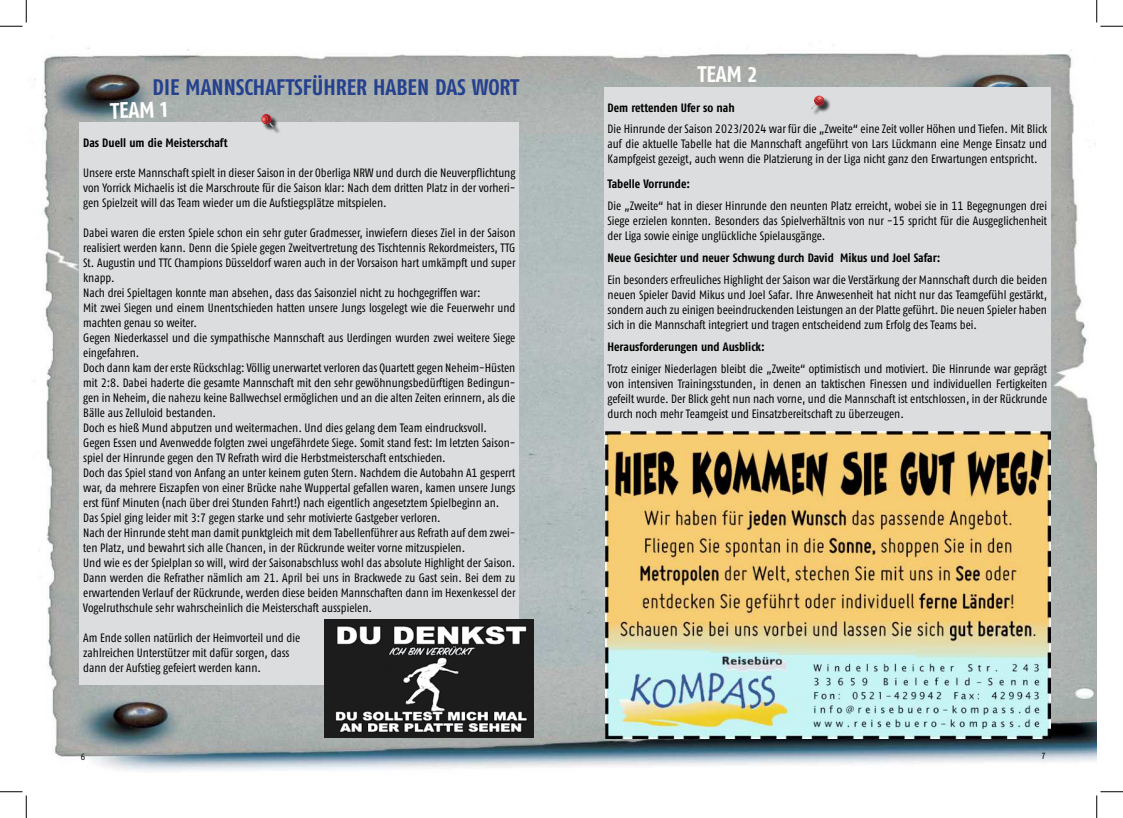
<style>
.page{position:relative;width:1123px;height:818px;background:#fff}
.page>*{position:absolute;margin:0;border:0;box-sizing:border-box;transform-origin:0 0}
.t1{font:700 22.5px "Fago Co";color:#25408e}
.t2{font:22.5px "Fago Co Bold Lf";color:#fff}
.t3{font:12.12px/15px "Fago Co Regular Tf";color:#000;text-align:justify}
.t4{font:700 12.12px "Fago Co";color:#000}
.t5{font:9.38px "Fago Co Regular Lf";color:#000}
</style>
<div class="page">
<img style="left:33px;top:44px;width:1063px;height:727px">
<div style="left:80px;top:123px;width:439px;height:562px;background:#dcddde"></div>
<div style="left:262px;top:115px;width:19px;height:19px;background:#000;opacity:.75"></div>
<svg style="left:261px;top:114px;width:14px;height:14px"></svg>
<img style="left:325px;top:619px;width:208px;height:119px">
<div style="left:604px;top:87px;width:446px;height:360px;background:#dcddde"></div>
<div style="left:812px;top:97px;width:19px;height:18px;background:#000;opacity:.75"></div>
<svg style="left:811px;top:95px;width:13px;height:15px"></svg>
<img style="left:606px;top:431px;width:445px;height:308px">
<svg style="left:0;top:0;width:27px;height:27px"></svg>
<svg style="left:0;top:791px;width:27px;height:27px"></svg>
<svg style="left:1096px;top:0;width:27px;height:27px"></svg>
<svg style="left:1096px;top:791px;width:27px;height:27px"></svg>
<h1 class="t1" style="left:153px;top:75px;width:368px">DIE MANNSCHAFTSFÜHRER HABEN DAS WORT</h1>
<h1 class="t2" style="left:110px;top:99px;width:59px;rotate:-2deg">TEAM 1</h1>
<p class="t4" style="left:83px;top:137px;width:146px">Das Duell um die Meisterschaft</p>
<p class="t3" style="left:83px;top:166px;width:434px">Unsere erste Mannschaft spielt in dieser Saison in der Oberliga NRW und durch die Neuverpflichtung von Yorrick Michaelis ist die Marschroute für die Saison klar: Nach dem dritten Platz in der vorheri&shy;gen Spielzeit will das Team wieder um die Aufstiegsplätze mitspielen.</p>
<p class="t3" style="left:83px;top:226px;width:434px;text-align:left">Dabei waren die ersten Spiele schon ein sehr guter Gradmesser, inwiefern dieses Ziel in der Saison realisiert werden kann. Denn die Spiele gegen Zweitvertretung des Tischtennis Rekordmeisters, TTG St. Augustin und TTC Champions Düsseldorf waren auch in der Vorsaison hart umkämpft und super knapp.<br>Nach drei Spieltagen konnte man absehen, dass das Saisonziel nicht zu hochgegriffen war:<br>Mit zwei Siegen und einem Unentschieden hatten unsere Jungs losgelegt wie die Feuerwehr und machten genau so weiter.<br>Gegen Niederkassel und die sympathische Mannschaft aus Uerdingen wurden zwei weitere Siege eingefahren.<br>Doch dann kam der erste Rückschlag: Völlig unerwartet verloren das Quartett gegen Neheim-Hüsten mit 2:8. Dabei haderte die gesamte Mannschaft mit den sehr gewöhnungsbedürftigen Bedingun&shy;gen in Neheim, die nahezu keine Ballwechsel ermöglichen und an die alten Zeiten erinnern, als die Bälle aus Zelluloid bestanden.<br>Doch es hieß Mund abputzen und weitermachen. Und dies gelang dem Team eindrucksvoll.<br>Gegen Essen und Avenwedde folgten zwei ungefährdete Siege. Somit stand fest: Im letzten Saison&shy;spiel der Hinrunde gegen den TV Refrath wird die Herbstmeisterschaft entschieden.<br>Doch das Spiel stand von Anfang an unter keinem guten Stern. Nachdem die Autobahn A1 gesperrt war, da mehrere Eiszapfen von einer Brücke nahe Wuppertal gefallen waren, kamen unsere Jungs erst fünf Minuten (nach über drei Stunden Fahrt!) nach eigentlich angesetztem Spielbeginn an.<br>Das Spiel ging leider mit 3:7 gegen starke und sehr motivierte Gastgeber verloren.<br>Nach der Hinrunde steht man damit punktgleich mit dem Tabellenführer aus Refrath auf dem zwei&shy;ten Platz, und bewahrt sich alle Chancen, in der Rückrunde weiter vorne mitzuspielen.<br>Und wie es der Spielplan so will, wird der Saisonabschluss wohl das absolute Highlight der Saison.<br>Dann werden die Refrather nämlich am 21. April bei uns in Brackwede zu Gast sein. Bei dem zu erwartenden Verlauf der Rückrunde, werden diese beiden Mannschaften dann im Hexenkessel der Vogelruthschule sehr wahrscheinlich die Meisterschaft ausspielen.</p>
<p class="t3" style="left:83px;top:631px;width:218px;text-align:left">Am Ende sollen natürlich der Heimvorteil und die zahlreichen Unterstützer mit dafür sorgen, dass dann der Aufstieg gefeiert werden kann.</p>
<h1 class="t2" style="left:697px;top:62px;width:61px">TEAM 2</h1>
<p class="t4" style="left:607px;top:101px;width:129px">Dem rettenden Ufer so nah</p>
<p class="t3" style="left:607px;top:121px;width:441px">Die Hinrunde der Saison 2023/2024 war für die „Zweite“ eine Zeit voller Höhen und Tiefen. Mit Blick auf die aktuelle Tabelle hat die Mannschaft angeführt von Lars Lückmann eine Menge Einsatz und Kampfgeist gezeigt, auch wenn die Platzierung in der Liga nicht ganz den Erwartungen entspricht.</p>
<p class="t4" style="left:607px;top:177px;width:84px">Tabelle Vorrunde:</p>
<p class="t3" style="left:607px;top:198px;width:441px">Die „Zweite“ hat in dieser Hinrunde den neunten Platz erreicht, wobei sie in 11 Begegnungen drei Siege erzielen konnten. Besonders das Spielverhältnis von nur -15 spricht für die Ausgeglichenheit der Liga sowie einige unglückliche Spielausgänge.</p>
<p class="t4" style="left:607px;top:251px;width:334px">Neue Gesichter und neuer Schwung durch David Mikus und Joel Safar:</p>
<p class="t3" style="left:607px;top:272px;width:441px">Ein besonders erfreuliches Highlight der Saison war die Verstärkung der Mannschaft durch die beiden neuen Spieler David Mikus und Joel Safar. Ihre Anwesenheit hat nicht nur das Teamgefühl gestärkt, sondern auch zu einigen beeindruckenden Leistungen an der Platte geführt. Die neuen Spieler haben sich in die Mannschaft integriert und tragen entscheidend zum Erfolg des Teams bei.</p>
<p class="t4" style="left:607px;top:340px;width:159px">Herausforderungen und Ausblick:</p>
<p class="t3" style="left:607px;top:362px;width:441px">Trotz einiger Niederlagen bleibt die „Zweite“ optimistisch und motiviert. Die Hinrunde war geprägt von intensiven Trainingsstunden, in denen an taktischen Finessen und individuellen Fertigkeiten gefeilt wurde. Der Blick geht nun nach vorne, und die Mannschaft ist entschlossen, in der Rückrunde durch noch mehr Teamgeist und Einsatzbereitschaft zu überzeugen.</p>
<p class="t5" style="left:81px;top:753px;width:6px">6</p>
<p class="t5" style="left:1042px;top:752px;width:5px">7</p>
</div>
